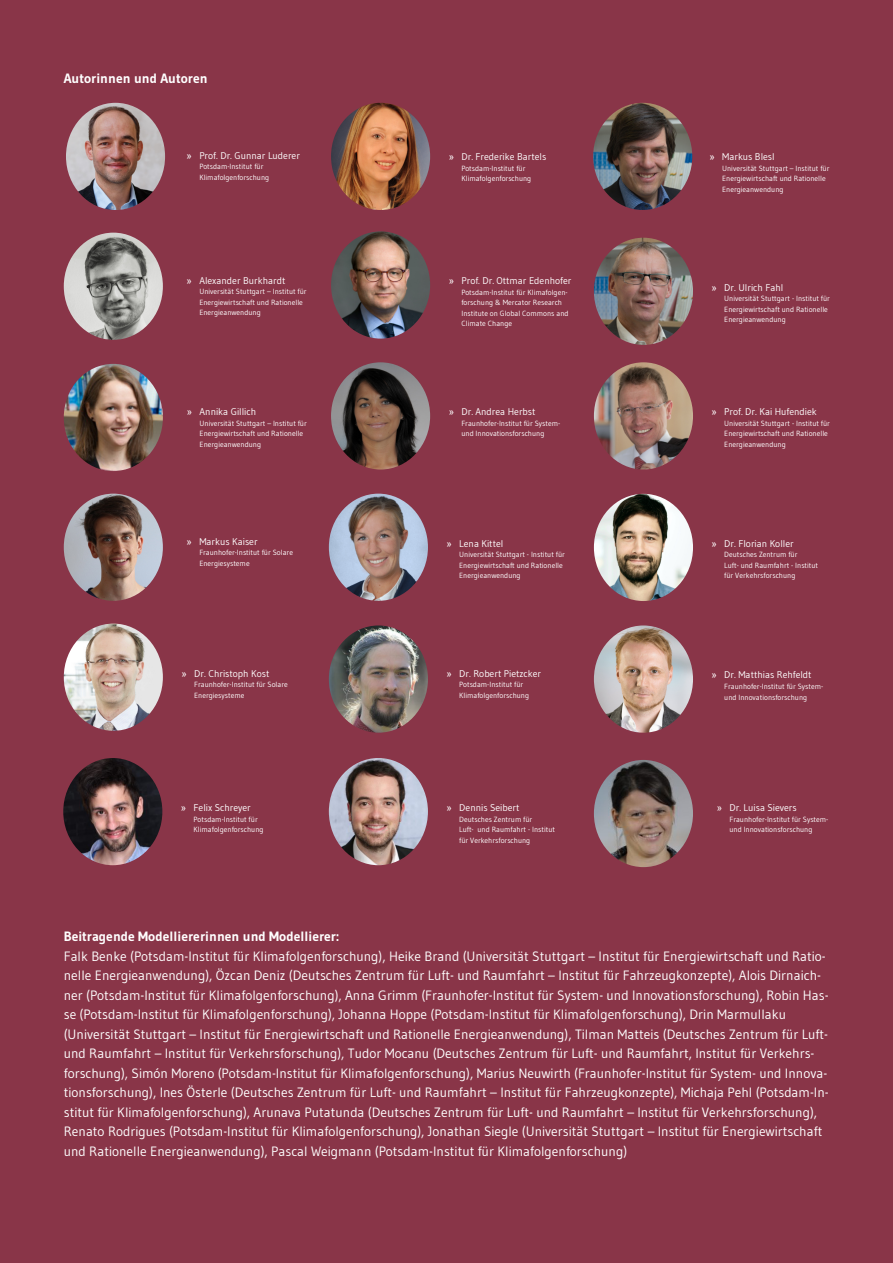
<style>
.page{position:relative;width:893px;height:1263px;background:#893548}
.page>*{position:absolute;margin:0;border:0;box-sizing:border-box;transform-origin:0 0}
.t1{font:13.5px/19.5px "Gudea";color:#fff}
.t2{font:700 13.5px "Gudea";color:#fff}
.t3{font:9.75px "Gudea";color:#fff}
.t4{font:7.5px/10.5px "Gudea";color:#fff}
.s1{font-family:"Arial"}
</style>
<div class="page">
<img style="left:64px;top:364px;width:99px;height:107px;border-radius:50%">
<img style="left:66px;top:103px;width:99px;height:107px;border-radius:50%">
<img style="left:331px;top:103px;width:99px;height:107px;border-radius:50%">
<img style="left:331px;top:231px;width:99px;height:108px;border-radius:50%">
<img style="left:594px;top:494px;width:99px;height:107px;border-radius:50%">
<img style="left:329px;top:494px;width:99px;height:107px;border-radius:50%">
<img style="left:64px;top:624px;width:99px;height:107px;border-radius:50%">
<img style="left:64px;top:233px;width:99px;height:107px;border-radius:50%">
<img style="left:64px;top:494px;width:99px;height:107px;border-radius:50%">
<img style="left:331px;top:362px;width:99px;height:107px;border-radius:50%">
<img style="left:594px;top:625px;width:99px;height:108px;border-radius:50%">
<img style="left:594px;top:362px;width:99px;height:107px;border-radius:50%">
<img style="left:63px;top:758px;width:99px;height:107px;border-radius:50%">
<img style="left:329px;top:625px;width:99px;height:108px;border-radius:50%">
<img style="left:594px;top:238px;width:99px;height:107px;border-radius:50%">
<img style="left:329px;top:758px;width:99px;height:107px;border-radius:50%">
<img style="left:594px;top:760px;width:99px;height:107px;border-radius:50%">
<img style="left:593px;top:103px;width:99px;height:107px;border-radius:50%">
<p class="t2" style="left:64px;top:70px;width:145px">Autorinnen und Autoren</p>
<p class="t3" style="left:187px;top:149px;width:115px"><span class="s1">»</span> Prof. Dr. Gunnar Luderer</p>
<p class="t4" style="left:199px;top:161px;width:71px">Potsdam-Institut für<br>Klimafolgenforschung</p>
<p class="t3" style="left:187px;top:274px;width:100px"><span class="s1">»</span> Alexander Burkhardt</p>
<p class="t4" style="left:199px;top:286px;width:109px">Universität Stuttgart – Institut für<br>Energiewirtschaft und Rationelle<br>Energieanwendung</p>
<p class="t3" style="left:187px;top:406px;width:71px"><span class="s1">»</span> Annika Gillich</p>
<p class="t4" style="left:200px;top:418px;width:109px">Universität Stuttgart – Institut für<br>Energiewirtschaft und Rationelle<br>Energieanwendung</p>
<p class="t3" style="left:187px;top:535px;width:73px"><span class="s1">»</span> Markus Kaiser</p>
<p class="t4" style="left:199px;top:547px;width:95px">Fraunhofer-Institut für Solare<br>Energiesysteme</p>
<p class="t3" style="left:181px;top:667px;width:89px"><span class="s1">»</span> Dr. Christoph Kost</p>
<p class="t4" style="left:194px;top:679px;width:95px">Fraunhofer-Institut für Solare<br>Energiesysteme</p>
<p class="t3" style="left:181px;top:801px;width:72px"><span class="s1">»</span> Felix Schreyer</p>
<p class="t4" style="left:194px;top:814px;width:71px">Potsdam-Institut für<br>Klimafolgenforschung</p>
<p class="t3" style="left:449px;top:151px;width:99px"><span class="s1">»</span> Dr. Frederike Bartels</p>
<p class="t4" style="left:461px;top:163px;width:71px">Potsdam-Institut für<br>Klimafolgenforschung</p>
<p class="t3" style="left:449px;top:275px;width:124px"><span class="s1">»</span> Prof. Dr. Ottmar Edenhofer</p>
<p class="t4" style="left:461px;top:287px;width:109px">Potsdam-Institut für Klimafolgen&shy;forschung &amp; Mercator Research<br>Institute on Global Commons and<br>Climate Change</p>
<p class="t3" style="left:449px;top:406px;width:88px"><span class="s1">»</span> Dr. Andrea Herbst</p>
<p class="t4" style="left:461px;top:418px;width:100px">Fraunhofer-Institut für System&shy;und Innovationsforschung</p>
<p class="t3" style="left:446px;top:537px;width:58px"><span class="s1">»</span> Lena Kittel</p>
<p class="t4" style="left:459px;top:549px;width:107px">Universität Stuttgart - Institut für<br>Energiewirtschaft und Rationelle<br>Energieanwendung</p>
<p class="t3" style="left:446px;top:667px;width:96px"><span class="s1">»</span> Dr. Robert Pietzcker</p>
<p class="t4" style="left:459px;top:679px;width:71px">Potsdam-Institut für<br>Klimafolgenforschung</p>
<p class="t3" style="left:446px;top:801px;width:74px"><span class="s1">»</span> Dennis Seibert</p>
<p class="t4" style="left:459px;top:814px;width:97px">Deutsches Zentrum für<br>Luft- und Raumfahrt - Institut für Verkehrsforschung</p>
<p class="t3" style="left:709px;top:151px;width:67px"><span class="s1">»</span> Markus Blesl</p>
<p class="t4" style="left:722px;top:163px;width:109px">Universität Stuttgart – Institut für<br>Energiewirtschaft und Rationelle<br>Energieanwendung</p>
<p class="t3" style="left:711px;top:281px;width:73px"><span class="s1">»</span> Dr. Ulrich Fahl</p>
<p class="t4" style="left:724px;top:293px;width:107px">Universität Stuttgart - Institut für<br>Energiewirtschaft und Rationelle<br>Energieanwendung</p>
<p class="t3" style="left:711px;top:406px;width:107px"><span class="s1">»</span> Prof. Dr. Kai Hufendiek</p>
<p class="t4" style="left:724px;top:418px;width:107px">Universität Stuttgart - Institut für<br>Energiewirtschaft und Rationelle<br>Energieanwendung</p>
<p class="t3" style="left:711px;top:537px;width:84px"><span class="s1">»</span> Dr. Florian Koller</p>
<p class="t4" style="left:724px;top:549px;width:95px">Deutsches Zentrum für<br>Luft- und Raumfahrt - Institut für Verkehrsforschung</p>
<p class="t3" style="left:711px;top:669px;width:102px"><span class="s1">»</span> Dr. Matthias Rehfeldt</p>
<p class="t4" style="left:724px;top:681px;width:100px">Fraunhofer-Institut für System&shy;und Innovationsforschung</p>
<p class="t3" style="left:717px;top:801px;width:82px"><span class="s1">»</span> Dr. Luisa Sievers</p>
<p class="t4" style="left:729px;top:814px;width:100px">Fraunhofer-Institut für System&shy;und Innovationsforschung</p>
<p class="t2" style="left:64px;top:928px;width:277px">Beitragende Modelliererinnen und Modellierer:</p>
<p class="t1" style="left:64px;top:946px;width:766px">Falk Benke (Potsdam-Institut für Klimafolgenforschung), Heike Brand (Universität Stuttgart – Institut für Energiewirtschaft und Ratio&shy;nelle Energieanwendung), Özcan Deniz (Deutsches Zentrum für Luft- und Raumfahrt – Institut für Fahrzeugkonzepte), Alois Dirnaich&shy;ner (Potsdam-Institut für Klimafolgenforschung), Anna Grimm (Fraunhofer-Institut für System- und Innovationsforschung), Robin Has&shy;se (Potsdam-Institut für Klimafolgenforschung), Johanna Hoppe (Potsdam-Institut für Klimafolgenforschung), Drin Marmullaku (Universität Stuttgart – Institut für Energiewirtschaft und Rationelle Energieanwendung), Tilman Matteis (Deutsches Zentrum für Luft&shy;und Raumfahrt – Institut für Verkehrsforschung), Tudor Mocanu (Deutsches Zentrum für Luft- und Raumfahrt, Institut für Verkehrs&shy;forschung), Simón Moreno (Potsdam-Institut für Klimafolgenforschung), Marius Neuwirth (Fraunhofer-Institut für System- und Innova&shy;tionsforschung), Ines Österle (Deutsches Zentrum für Luft- und Raumfahrt – Institut für Fahrzeugkonzepte), Michaja Pehl (Potsdam-In&shy;stitut für Klimafolgenforschung), Arunava Putatunda (Deutsches Zentrum für Luft- und Raumfahrt – Institut für Verkehrsforschung), Renato Rodrigues (Potsdam-Institut für Klimafolgenforschung), Jonathan Siegle (Universität Stuttgart – Institut für Energiewirtschaft und Rationelle Energieanwendung), Pascal Weigmann (Potsdam-Institut für Klimafolgenforschung)</p>
</div>
